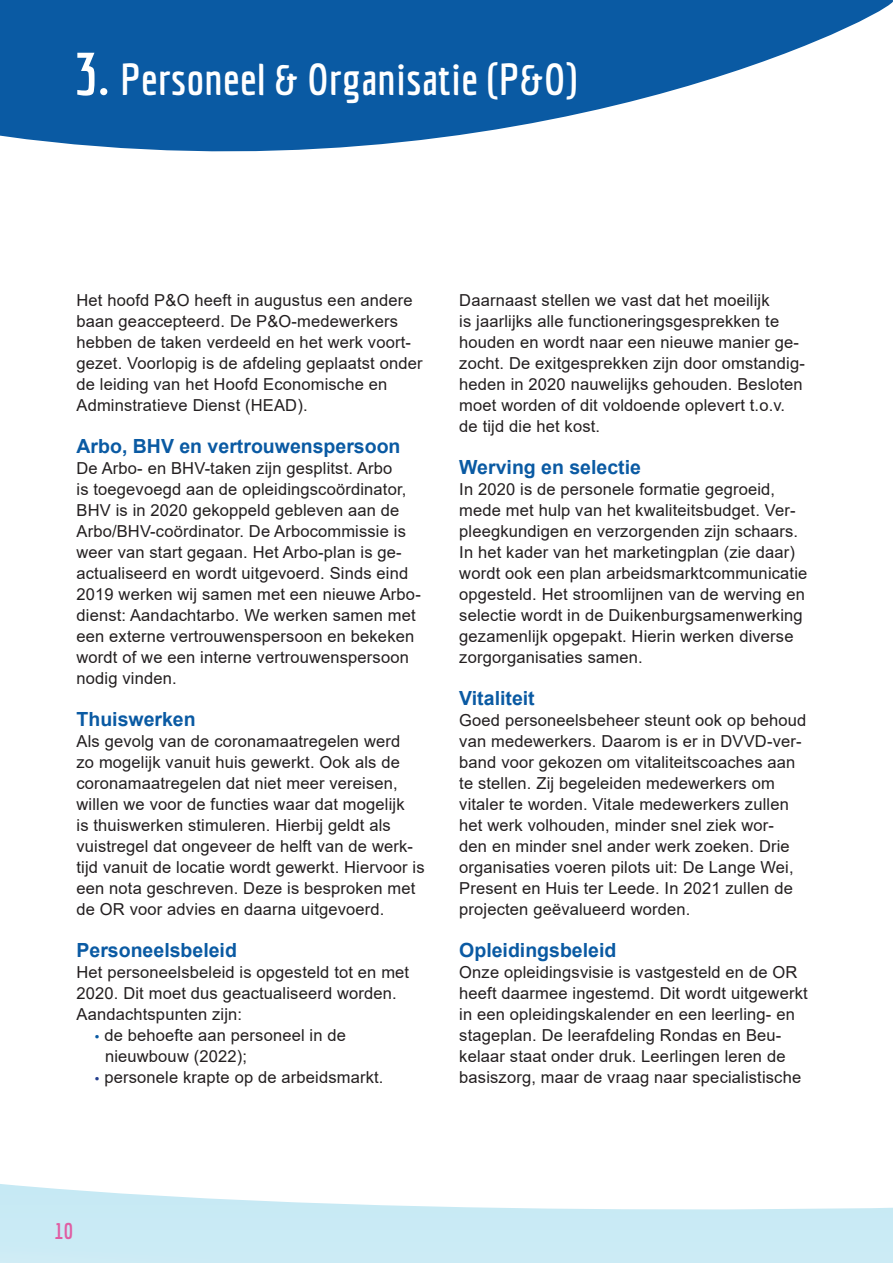
<style>
.page{position:relative;width:893px;height:1263px;background:#fff}
.page>*{position:absolute;margin:0;border:0;box-sizing:border-box;transform-origin:0 0}
.t1{font:700 43.5px "Economica";letter-spacing:.01em;color:#fff}
.t2{font:700 22.5px "Economica";color:#e05da3}
.t3{font:700 19.5px "Arial";color:#0a5aa3}
.t4{font:16.5px/21px "Arial";letter-spacing:.01em;color:#231f20}
.s1{font-size:60px}
.s2{font-family:"Myriad Pro";color:#0a5aa3}
.s3{font-family:"Myriad Pro";color:#253f8e}
</style>
<div class="page">
<svg style="left:0;top:1184px;width:893px;height:79px"></svg>
<svg style="left:0;top:0;width:893px;height:152px;fill:#0a5aa3"></svg>
<p class="t1" style="left:74px;top:54px;width:505px"><span class="s1">3.</span> Personeel &amp; Organisatie (P&amp;O)</p>
<p class="t4" style="left:77px;top:290px;width:348px">Het hoofd P&amp;O heeft in augustus een andere baan geaccepteerd. De P&amp;O-medewerkers hebben de taken verdeeld en het werk voort&shy;gezet. Voorlopig is de afdeling geplaatst onder de leiding van het Hoofd Economische en Adminstratieve Dienst (HEAD).</p>
<p class="t3" style="left:77px;top:432px;width:325px">Arbo, BHV en vertrouwenspersoon</p>
<p class="t4" style="left:77px;top:458px;width:346px">De Arbo- en BHV-taken zijn gesplitst. Arbo<br>is toegevoegd aan de opleidingscoördinator, BHV is in 2020 gekoppeld gebleven aan de Arbo/BHV-coördinator. De Arbocommissie is weer van start gegaan. Het Arbo-plan is ge&shy;actualiseerd en wordt uitgevoerd. Sinds eind 2019 werken wij samen met een nieuwe Arbo&shy;dienst: Aandachtarbo. We werken samen met een externe vertrouwenspersoon en bekeken wordt of we een interne vertrouwenspersoon nodig vinden.</p>
<p class="t3" style="left:77px;top:705px;width:121px">Thuiswerken</p>
<p class="t4" style="left:77px;top:731px;width:350px">Als gevolg van de coronamaatregelen werd<br>zo mogelijk vanuit huis gewerkt. Ook als de coronamaatregelen dat niet meer vereisen, willen we voor de functies waar dat mogelijk<br>is thuiswerken stimuleren. Hierbij geldt als vuistregel dat ongeveer de helft van de werk&shy;tijd vanuit de locatie wordt gewerkt. Hiervoor is een nota geschreven. Deze is besproken met de OR voor advies en daarna uitgevoerd.</p>
<p class="t3" style="left:77px;top:936px;width:162px">Personeelsbeleid</p>
<p class="t4" style="left:77px;top:962px;width:334px">Het personeelsbeleid is opgesteld tot en met<br>2020. Dit moet dus geactualiseerd worden.<br>Aandachtspunten zijn:</p>
<p class="t4" style="left:105px;top:1025px;width:242px;text-indent:-10px"><span class="s2">•</span> de behoefte aan personeel in de nieuwbouw (2022);</p>
<p class="t4" style="left:95px;top:1067px;width:290px"><span class="s3">•</span> personele krapte op de arbeidsmarkt.</p>
<p class="t4" style="left:459px;top:290px;width:347px">Daarnaast stellen we vast dat het moeilijk<br>is jaarlijks alle functioneringsgesprekken te houden en wordt naar een nieuwe manier ge&shy;zocht. De exitgesprekken zijn door omstandig&shy;heden in 2020 nauwelijks gehouden. Besloten moet worden of dit voldoende oplevert t.o.v. de tijd die het kost.</p>
<p class="t3" style="left:459px;top:453px;width:183px">Werving en selectie</p>
<p class="t4" style="left:459px;top:479px;width:350px">In 2020 is de personele formatie gegroeid, mede met hulp van het kwaliteitsbudget. Ver&shy;pleegkundigen en verzorgenden zijn schaars.<br>In het kader van het marketingplan (zie daar) wordt ook een plan arbeidsmarktcommunicatie opgesteld. Het stroomlijnen van de werving en selectie wordt in de Duikenburgsamenwerking gezamenlijk opgepakt. Hierin werken diverse zorgorganisaties samen.</p>
<p class="t3" style="left:459px;top:684px;width:77px">Vitaliteit</p>
<p class="t4" style="left:459px;top:710px;width:349px">Goed personeelsbeheer steunt ook op behoud van medewerkers. Daarom is er in DVVD-ver&shy;band voor gekozen om vitaliteitscoaches aan te stellen. Zij begeleiden medewerkers om vitaler te worden. Vitale medewerkers zullen het werk volhouden, minder snel ziek wor-<br>den en minder snel ander werk zoeken. Drie organisaties voeren pilots uit: De Lange Wei, Present en Huis ter Leede. In 2021 zullen de projecten geëvalueerd worden.</p>
<p class="t3" style="left:459px;top:936px;width:159px">Opleidingsbeleid</p>
<p class="t4" style="left:459px;top:962px;width:350px">Onze opleidingsvisie is vastgesteld en de OR heeft daarmee ingestemd. Dit wordt uitgewerkt in een opleidingskalender en een leerling- en stageplan. De leerafdeling Rondas en Beu&shy;kelaar staat onder druk. Leerlingen leren de basiszorg, maar de vraag naar specialistische</p>
<p class="t2" style="left:54px;top:1218px;width:20px">10</p>
</div>
